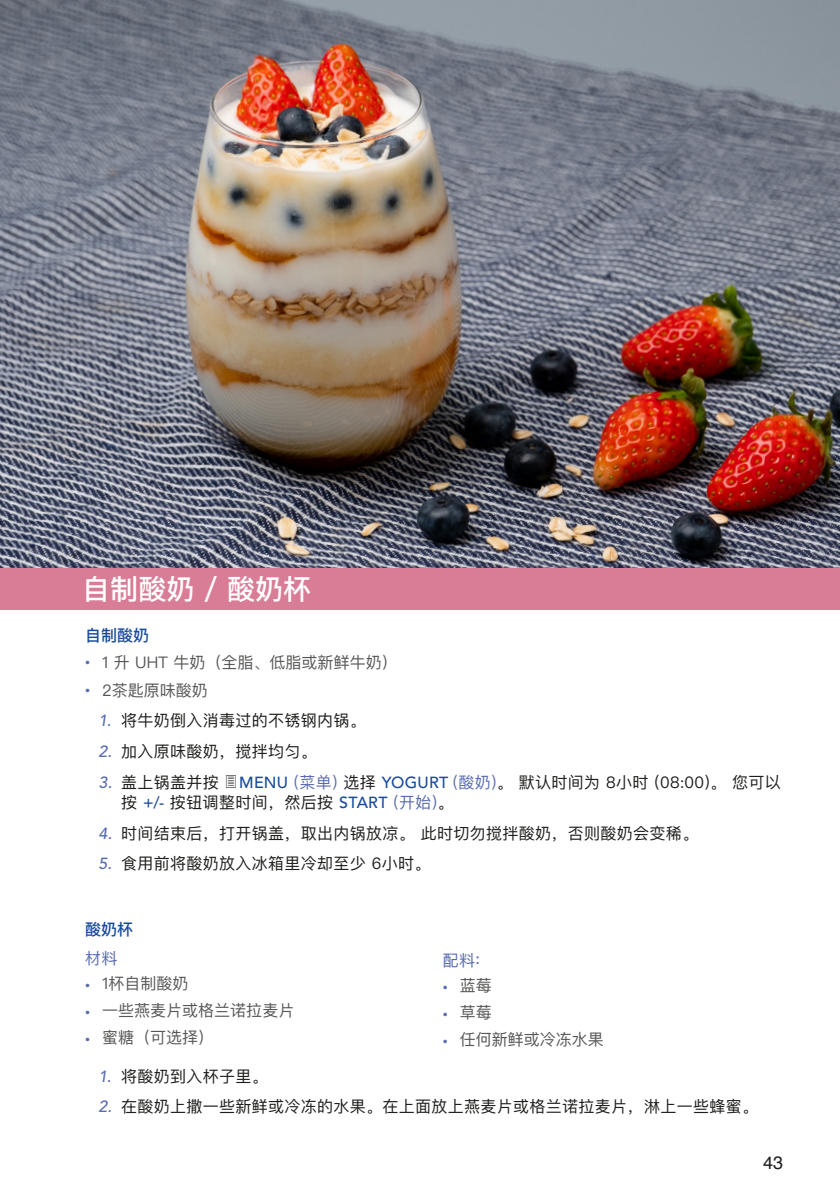
<style>
.page{position:relative;width:840px;height:1191px;background:#fff}
.page>*{position:absolute;margin:0;border:0;box-sizing:border-box;transform-origin:0 0}
.t1{font:500 28px "Ping Fang SC";color:#fff}
.t2{font:18px "Helvetica";color:#1d1d1b}
.t3{font:16px/20px "Ping Fang SC";letter-spacing:.02em;color:#1d1d1b}
.t4{font:16px "Ping Fang SC";color:#575756}
.t5{font:500 16px "Ping Fang SC";color:#194b9b}
.t6{font:16px "Ping Fang SC";color:#586baf}
.s1{font-family:"Avenir LT Std";font-size:10px;color:#586baf}
.s2{font-family:"Avenir LT Std";font-weight:500;font-style:italic;color:#586baf}
.s3{font-family:"Avenir LT Std";font-weight:500;color:#194b9b}
.s4{color:#586baf}
.s5{font-family:"Avenir LT Std";font-weight:500}
</style>
<div class="page">
<img style="left:0;top:0;width:839px;height:568px">
<div style="left:0;top:568px;width:839px;height:41px;background:#d97d97"></div>
<p class="t1" style="left:82px;top:572px;width:230px">自制酸奶 / 酸奶杯</p>
<p class="t5" style="left:85px;top:625px;width:65px">自制酸奶</p>
<p class="t4" style="left:85px;top:653px;width:314px"><span class="s1">•</span> 1 升 UHT 牛奶（全脂、低脂或新鲜牛奶）</p>
<p class="t4" style="left:85px;top:680px;width:124px"><span class="s1">•</span> 2茶匙原味酸奶</p>
<p class="t3" style="left:98px;top:710px;width:269px"><span class="s2">1.</span> 将牛奶倒入消毒过的不锈钢内锅。</p>
<p class="t3" style="left:98px;top:740px;width:220px"><span class="s2">2.</span> 加入原味酸奶，搅拌均匀。</p>
<p class="t3" style="left:121px;top:772px;width:660px;text-indent:-23px"><span class="s2">3.</span> 盖上锅盖并按 ✓<span class="s3">MENU</span> <span class="s4">(菜单)</span> 选择 <span class="s3">YOGURT</span> <span class="s4">(酸奶)</span>。 默认时间为 8小时 (08:00)。 您可以按 <span class="s3">+/-</span> 按钮调整时间，然后按 <span class="s3">START</span> <span class="s4">(开始)</span>。</p>
<p class="t3" style="left:98px;top:822px;width:601px"><span class="s2">4.</span> 时间结束后，打开锅盖，取出内锅放凉。 此时切勿搅拌酸奶，否则酸奶会变稀。</p>
<p class="t3" style="left:98px;top:853px;width:333px"><span class="s2">5.</span> 食用前将酸奶放入冰箱里冷却至少 6小时。</p>
<p class="t5" style="left:85px;top:919px;width:49px">酸奶杯</p>
<p class="t6" style="left:85px;top:948px;width:34px">材料</p>
<p class="t4" style="left:85px;top:973px;width:105px"><span class="s1">•</span> 1杯自制酸奶</p>
<p class="t4" style="left:85px;top:1000px;width:211px"><span class="s1">•</span> 一些燕麦片或格兰诺拉麦片</p>
<p class="t4" style="left:85px;top:1027px;width:131px"><span class="s1">•</span> 蜜糖（可选择）</p>
<p class="t6" style="left:442px;top:950px;width:39px">配料<span class="s5">:</span></p>
<p class="t4" style="left:442px;top:975px;width:51px"><span class="s1">•</span> 蓝莓</p>
<p class="t4" style="left:442px;top:1002px;width:51px"><span class="s1">•</span> 草莓</p>
<p class="t4" style="left:442px;top:1029px;width:163px"><span class="s1">•</span> 任何新鲜或冷冻水果</p>
<p class="t3" style="left:98px;top:1065px;width:171px"><span class="s2">1.</span> 将酸奶到入杯子里。</p>
<p class="t3" style="left:98px;top:1096px;width:660px"><span class="s2">2.</span> 在酸奶上撒一些新鲜或冷冻的水果。在上面放上燕麦片或格兰诺拉麦片，淋上一些蜂蜜。</p>
<p class="t2" style="left:762px;top:1148px;width:22px">43</p>
</div>
